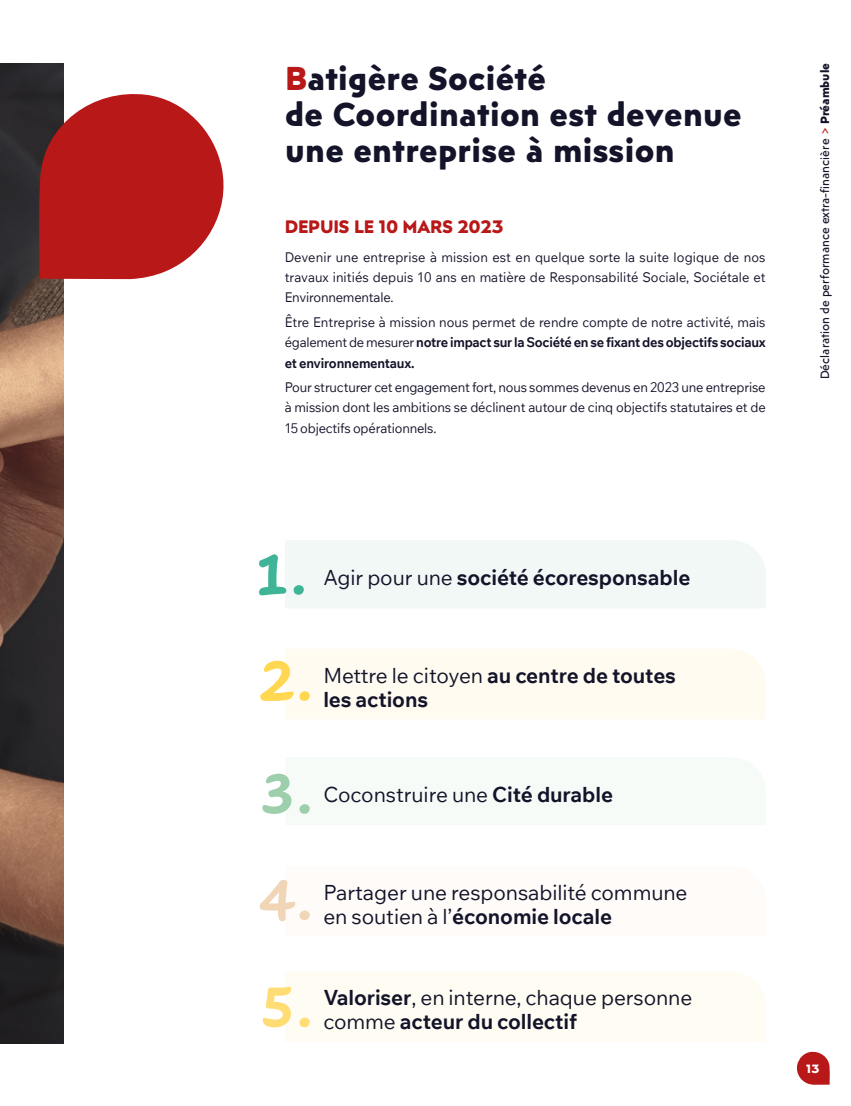
<style>
.page{position:relative;width:851px;height:1106px;background:#fff}
.page>*{position:absolute;margin:0;border:0;box-sizing:border-box;transform-origin:0 0}
.t1{font:700 58.5px "Cavolini";color:#40b496}
.t2{font:700 58.5px "Cavolini";color:#ffd751}
.t3{font:700 58.5px "Cavolini";color:#9dcfac}
.t4{font:700 58.5px "Cavolini";color:#f0d6b6}
.t5{font:700 58.5px "Cavolini";color:#ffdd74}
.t6{font:700 33px/36px "Posterama Text";letter-spacing:.01em;color:#131329}
.t7{font:21px/24px "Wix Madefor Text";letter-spacing:-.005em;color:#131329}
.t8{font:700 21px/24px "Wix Madefor Text";letter-spacing:-.005em;color:#131329}
.t9{font:700 18px "Posterama Text";letter-spacing:-.01em;color:#b91818}
.t10{font:13.5px/20.2px "Wix Madefor Text";letter-spacing:-.01em;color:#131329;text-align:justify;scale:.95 1}
.t11{font:12px "Posterama Text";color:#131329}
.t12{font:700 12px "Posterama Text";color:#fff}
.s1{color:#b91818}
.s2{font-weight:700}
.s3{font-weight:400}
</style>
<div class="page">
<svg style="left:797px;top:1051px;width:32px;height:33px"></svg>
<img style="left:0;top:63px;width:64px;height:980px">
<div style="left:285px;top:649px;width:480px;height:70px;background:#fffbf1"></div>
<div style="left:285px;top:540px;width:480px;height:68px;background:#f1f8f6"></div>
<div style="left:285px;top:972px;width:480px;height:70px;background:#fffcf3"></div>
<svg style="left:39px;top:88px;width:185px;height:191px;background:#bd3c3c"></svg>
<h2 class="t6" style="left:285px;top:60px;width:458px"><span class="s1">B</span>atigère Société<br>de Coordination est devenue une entreprise à mission</h2>
<h3 class="t9" style="left:285px;top:214px;width:220px">DEPUIS LE 10 MARS 2023</h3>
<p class="t10" style="left:285px;top:246px;width:507px">Devenir une entreprise à mission est en quelque sorte la suite logique de nos travaux initiés depuis 10 ans en matière de Responsabilité Sociale, Sociétale et Environnementale.</p>
<p class="t10" style="left:285px;top:311px;width:508px">Être Entreprise à mission nous permet de rendre compte de notre activité, mais également de mesurer <span class="s2">notre impact sur la Société en se fixant des objectifs sociaux et environnementaux.</span></p>
<p class="t10" style="left:285px;top:376px;width:508px">Pour structurer cet engagement fort, nous sommes devenus en 2023 une entreprise à mission dont les ambitions se déclinent autour de cinq objectifs statutaires et de 15 objectifs opérationnels.</p>
<p class="t11" style="left:817px;top:379px;width:317px;rotate:-90deg">Déclaration de performance extra-financière <span class="s1">&gt;</span> <span class="s2">Préambule</span></p>
<h1 class="t1" style="left:254px;top:530px;width:56px">1.</h1>
<h3 class="t8" style="left:323px;top:564px;width:368px"><span class="s3">Agir pour une</span> société écoresponsable</h3>
<h1 class="t2" style="left:260px;top:637px;width:56px">2.</h1>
<h3 class="t8" style="left:323px;top:661px;width:354px"><span class="s3">Mettre le citoyen</span> au centre de toutes les actions</h3>
<h1 class="t3" style="left:260px;top:749px;width:56px">3.</h1>
<h3 class="t7" style="left:323px;top:781px;width:291px">Coconstruire une <span class="s2">Cité durable</span></h3>
<h1 class="t4" style="left:260px;top:856px;width:56px">4.</h1>
<h3 class="t7" style="left:323px;top:878px;width:365px">Partager une responsabilité commune en soutien à l’<span class="s2">économie locale</span></h3>
<h1 class="t5" style="left:260px;top:963px;width:56px">5.</h1>
<h3 class="t7" style="left:323px;top:984px;width:370px"><span class="s2">Valoriser</span>, en interne, chaque personne comme <span class="s2">acteur du collectif</span></h3>
<p class="t12" style="left:806px;top:1060px;width:15px">13</p>
</div>
